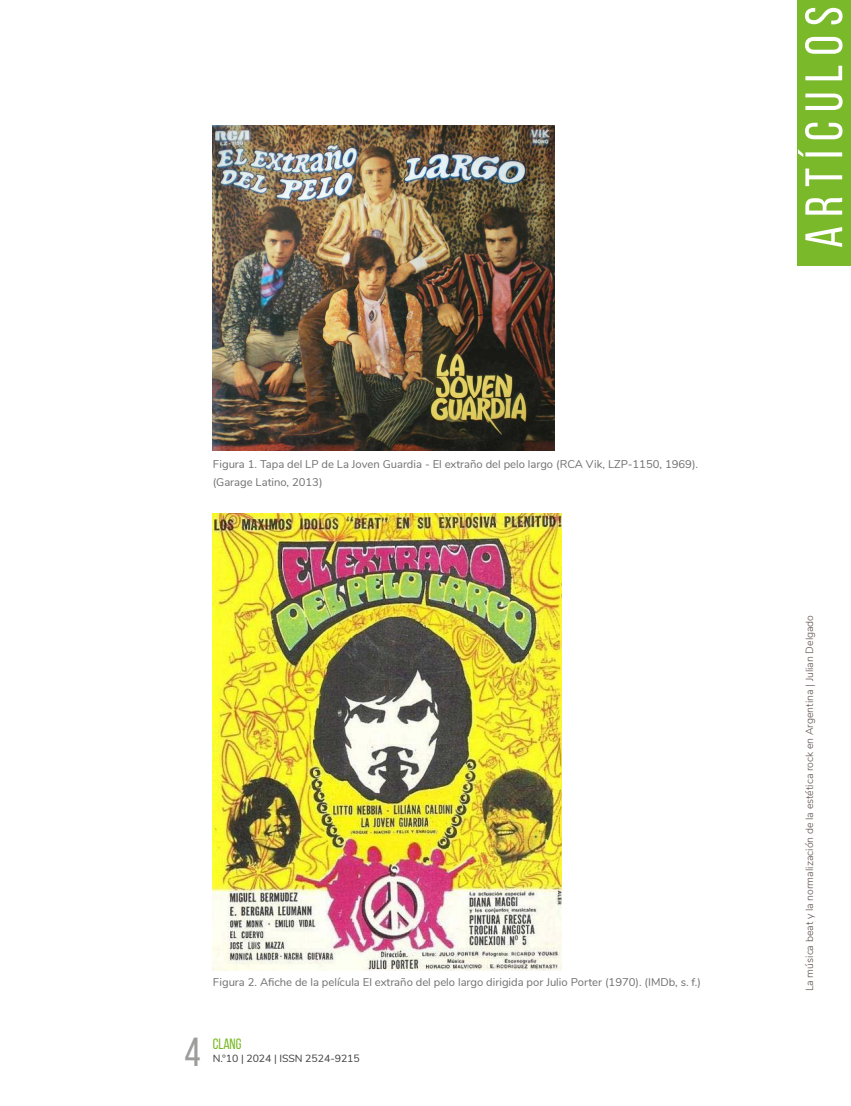
<style>
.page{position:relative;width:851px;height:1106px;background:#fff}
.page>*{position:absolute;margin:0;border:0;box-sizing:border-box;transform-origin:0 0}
.t1{font:52.5px "Bebas Neue";letter-spacing:.175em;color:#fff}
.t2{font:40.5px "Bebas Neue";color:#9d9d9c}
.t3{font:15px "Bebas Neue";letter-spacing:-.005em;color:#7ab929}
.t4{font:11.25px/18px "Nunito";color:#706f6f}
.t5{font:300 10.5px "Nunito";color:#5d514d}
.t6{font:10.5px "Nunito";letter-spacing:-.005em;color:#3c3c3b}
</style>
<div class="page">
<div style="left:797px;top:0;width:53px;height:265px;background:#7ab929"></div>
<img style="left:213px;top:125px;width:341px;height:325px">
<img style="left:213px;top:513px;width:348px;height:457px">
<p class="t4" style="left:213px;top:454px;width:487px">Figura 1. Tapa del LP de La Joven Guardia - El extraño del pelo largo (RCA Vik, LZP-1150, 1969). (Garage Latino, 2013)</p>
<p class="t4" style="left:213px;top:972px;width:489px">Figura 2. Afiche de la película El extraño del pelo largo dirigida por Julio Porter (1970). (IMDb, s. f.)</p>
<h2 class="t2" style="left:184px;top:1029px;width:18px">4</h2>
<h3 class="t3" style="left:213px;top:1035px;width:30px">ClanG</h3>
<p class="t6" style="left:213px;top:1050px;width:148px">N.°10 | 2024 | ISSN 2524-9215</p>
<h1 class="t1" style="left:795px;top:248px;width:243px;rotate:-90deg">ARTÍCULOS</h1>
<p class="t5" style="left:801px;top:991px;width:378px;rotate:-90deg">La música beat y la normalización de la estética rock en Argentina | Julian Delgado</p>
</div>
